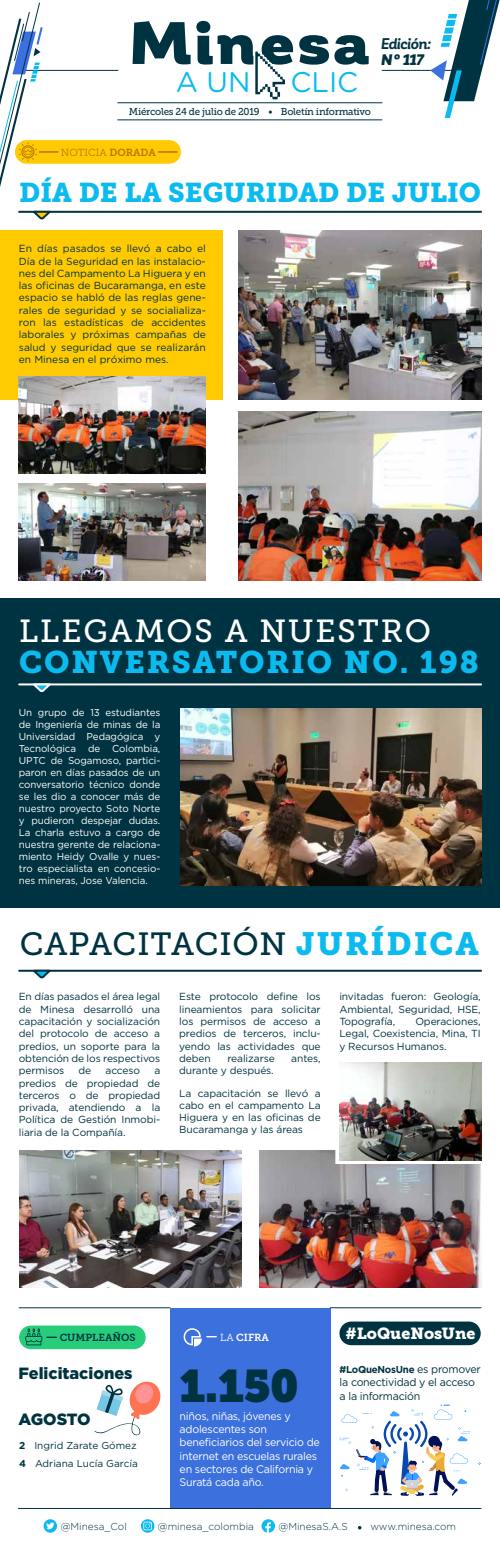
<style>
.page{position:relative;width:500px;height:1547px;background:#fff}
.page>*{position:absolute;margin:0;border:0;box-sizing:border-box;transform-origin:0 0}
.t1{font:900 58.9px "Corporative";letter-spacing:.02em;color:#003341;scale:1.1 1}
.t2{font:45.2px "Museo Slab";color:#003341}
.t3{font:32px "Museo Slab 500";letter-spacing:.025em;color:#003341}
.t4{font:31.8px "Museo Slab 500";letter-spacing:.06em;color:#fff}
.t5{font:31px "Museo Slab 900";letter-spacing:.06em;color:#0bbbef}
.t6{font:28.4px "Gotham Rounded";color:#0bbbef}
.t7{font:27px "Museo Slab 900";color:#0bbbef}
.t8{font:900 16.3px "Gotham";color:#003341}
.t9{font:16px "Museo Slab 900";color:#fff}
.t10{font:italic 700 15.3px "Corporative";letter-spacing:-.04em;color:#003341}
.t11{font:italic 900 15px "Corporative Alt";color:#003341}
.t12{font:11px/13.2px "Gotham";letter-spacing:-.025em;color:#fff}
.t13{font:11px/13.2px "Gotham";letter-spacing:-.025em;color:#003341}
.t14{font:10.2px/12.3px "Gotham";letter-spacing:-.01em;color:#003341;text-align:justify}
.t15{font:10.2px "Museo Slab 300";color:#b77800}
.t16{font:10.2px "Museo Slab 700";color:#003341}
.t17{font:10.2px "Museo Slab 700";color:#fff}
.t18{font:10px/12px "Gotham";letter-spacing:-.01em;color:#fff;text-align:justify}
.t19{font:300 10px "Gotham";color:#003341}
.t20{font:10px "Museo Slab 500";letter-spacing:-.025em;color:#003341}
.t21{font:10px/18px "Gotham";color:#003341}
.t22{font:700 10px "Gotham";letter-spacing:-.025em;color:#003341}
.s1{font-family:"Museo Slab 700"}
.s2{font-family:"Museo Slab 900";color:#0bbbef}
.s3{font-weight:700}
.s4{font-family:"Museo Slab 300"}
.s5{font-weight:400;font-size:11px}
</style>
<div class="page">
<div style="left:0;top:230px;width:223px;height:170px;background:#ffca02"></div>
<div style="left:170px;top:1308px;width:160px;height:200px;background:#3c70dd"></div>
<div style="left:0;top:598px;width:500px;height:309px;background:#003341"></div>
<div style="left:15px;top:140px;width:166px;height:24px;background:#ffca02;border-radius:12px"></div>
<svg style="left:158px;top:151px;width:20px;height:2px"></svg>
<hr style="left:19px;top:211px;width:462px;height:2px;background:#003341">
<img style="left:19px;top:376px;width:187px;height:97px">
<img style="left:180px;top:709px;width:301px;height:177px">
<img style="left:19px;top:484px;width:187px;height:97px">
<img style="left:238px;top:230px;width:243px;height:170px">
<img style="left:238px;top:411px;width:243px;height:170px">
<hr style="left:330px;top:1307px;width:151px;height:1px;background:#003341">
<hr style="left:19px;top:1307px;width:151px;height:1px;background:#003341">
<hr style="left:18px;top:1508px;width:463px;height:1px;background:#003341">
<div style="left:19px;top:1325px;width:127px;height:24px;background:#26ce7c;border-radius:12px"></div>
<svg style="left:94px;top:1381px;width:67px;height:54px"></svg>
<svg style="left:25px;top:1328px;width:32px;height:17px"></svg>
<div style="left:339px;top:1321px;width:142px;height:24px;background:#003341;border-radius:12px"></div>
<svg style="left:183px;top:1328px;width:34px;height:18px"></svg>
<hr style="left:19px;top:970px;width:462px;height:2px;background:#003341">
<svg style="left:31px;top:969px;width:24px;height:10px"></svg>
<hr style="left:19px;top:683px;width:462px;height:2px;background:#fff">
<svg style="left:31px;top:683px;width:24px;height:9px"></svg>
<img style="left:20px;top:1150px;width:221px;height:137px">
<img style="left:260px;top:1150px;width:221px;height:137px">
<svg style="left:331px;top:1113px;width:151px;height:55px"></svg>
<img style="left:340px;top:1062px;width:141px;height:98px">
<svg style="left:340px;top:1405px;width:130px;height:91px"></svg>
<svg style="left:44px;top:1519px;width:13px;height:13px"></svg>
<svg style="left:262px;top:1519px;width:13px;height:13px"></svg>
<svg style="left:141px;top:1519px;width:13px;height:13px"></svg>
<svg style="left:255px;top:51px;width:30px;height:49px"></svg>
<hr style="left:118px;top:103px;width:264px;height:1px;background:#003341">
<hr style="left:118px;top:120px;width:264px;height:1px;background:#003341">
<hr style="left:382px;top:70px;width:99px;height:1px;background:#003341">
<hr style="left:19px;top:70px;width:99px;height:1px;background:#003341">
<svg style="left:430px;top:0;width:70px;height:118px"></svg>
<svg style="left:0;top:2px;width:59px;height:218px"></svg>
<h1 class="t1" style="left:127px;top:10px;width:222px">Minesa</h1>
<h3 class="t6" style="left:176px;top:63px;width:76px">A UN</h3>
<h3 class="t6" style="left:291px;top:63px;width:69px">CLIC</h3>
<p class="t20" style="left:129px;top:106px;width:244px">Miércoles 24 de julio de 2019 • Boletín informativo</p>
<h3 class="t10" style="left:381px;top:36px;width:52px">Edición:</h3>
<h3 class="t11" style="left:381px;top:52px;width:44px">Nº 117</h3>
<p class="t15" style="left:61px;top:147px;width:97px">NOTICIA <span class="s1">DORADA</span></p>
<h3 class="t7" style="left:19px;top:176px;width:464px">DÍA DE LA SEGURIDAD DE JULIO</h3>
<p class="t14" style="left:19px;top:242px;width:188px">En días pasados se llevó a cabo el Día de la Seguridad en las instalacio&shy;nes del Campamento La Higuera y en las oficinas de Bucaramanga, en este espacio se habló de las reglas gene&shy;rales de seguridad y se socialializa&shy;ron las estadísticas de accidentes laborales y próximas campañas de salud y seguridad que se realizarán en Minesa en el próximo mes.</p>
<h3 class="t4" style="left:19px;top:614px;width:414px">LLEGAMOS A NUESTRO</h3>
<h3 class="t5" style="left:19px;top:644px;width:461px">CONVERSATORIO NO. 198</h3>
<p class="t18" style="left:19px;top:706px;width:143px">Un grupo de 13 estudiantes de Ingeniería de minas de la Universidad Pedagógica y Tecnológica de Colombia, UPTC de Sogamoso, partici&shy;paron en días pasados de un conversatorio técnico donde se les dio a conocer más de nuestro proyecto Soto Norte y pudieron despejar dudas.<br>La charla estuvo a cargo de nuestra gerente de relaciona&shy;miento Heidy Ovalle y nues&shy;tro especialista en concesio&shy;nes mineras, Jose Valencia.</p>
<h3 class="t3" style="left:20px;top:926px;width:461px">CAPACITACIÓN <span class="s2">JURÍDICA</span></h3>
<p class="t14" style="left:19px;top:990px;width:143px">En días pasados el área legal de Minesa desarrolló una capacitación y socialización del protocolo de acceso a predios, un soporte para la obtención de los respectivos permisos</p>
<p class="t14" style="left:79px;top:1064px;width:14px">de</p>
<p class="t14" style="left:106px;top:1064px;width:36px">acceso</p>
<p class="t14" style="left:19px;top:1064px;width:143px;text-indent:136px">a predios de propiedad de terceros o de propiedad privada, atendiendo a la Política de Gestión Inmobi&shy;liaria de la Compañía.</p>
<p class="t14" style="left:179px;top:990px;width:143px">Este protocolo define los lineamientos para solicitar los permisos de acceso a predios de terceros, inclu&shy;yendo las actividades que deben</p>
<p class="t14" style="left:227px;top:1052px;width:49px">realizarse</p>
<p class="t14" style="left:291px;top:1052px;width:31px">antes,</p>
<p class="t14" style="left:179px;top:1059px;width:143px;line-height:22.3px">durante y después.<br>La capacitación se llevó a</p>
<p class="t14" style="left:179px;top:1099px;width:143px">cabo en el campamento La Higuera y en las oficinas de Bucaramanga y las áreas</p>
<p class="t14" style="left:339px;top:990px;width:143px">invitadas fueron: Geología, Ambiental, Seguridad, HSE, Topografía,</p>
<p class="t14" style="left:339px;top:1015px;width:143px;text-indent:76px">Operaciones, Legal, Coexistencia, Mina, TI y Recursos Humanos.</p>
<p class="t16" style="left:60px;top:1332px;width:78px">CUMPLEAÑOS</p>
<h3 class="t8" style="left:19px;top:1364px;width:116px">Felicitaciones</h3>
<h3 class="t8" style="left:19px;top:1410px;width:74px">AGOSTO</h3>
<p class="t21" style="left:19px;top:1436px;width:120px"><span class="s3">2</span> Ingrid Zarate Gómez<br><span class="s3">4</span> Adriana Lucía García</p>
<p class="t17" style="left:220px;top:1331px;width:50px"><span class="s4">LA</span> CIFRA</p>
<h2 class="t2" style="left:180px;top:1359px;width:121px">1.150</h2>
<p class="t12" style="left:180px;top:1409px;width:142px">niños, niñas, jóvenes y adolescentes son beneficiarios del servicio de internet en escuelas rurales en sectores de California y<br>Suratá cada año.</p>
<h3 class="t9" style="left:345px;top:1323px;width:131px">#LoQueNosUne</h3>
<p class="t22" style="left:340px;top:1364px;width:143px">#LoQueNosUne <span class="s5">es promover</span></p>
<p class="t13" style="left:340px;top:1376px;width:137px">la conectividad y el acceso a la información</p>
<p class="t19" style="left:61px;top:1521px;width:68px">@Minesa_Col</p>
<p class="t19" style="left:158px;top:1521px;width:98px">@minesa_colombia</p>
<p class="t19" style="left:279px;top:1521px;width:71px">@MinesaS.A.S</p>
<p class="t19" style="left:370px;top:1521px;width:87px">www.minesa.com</p>
</div>
